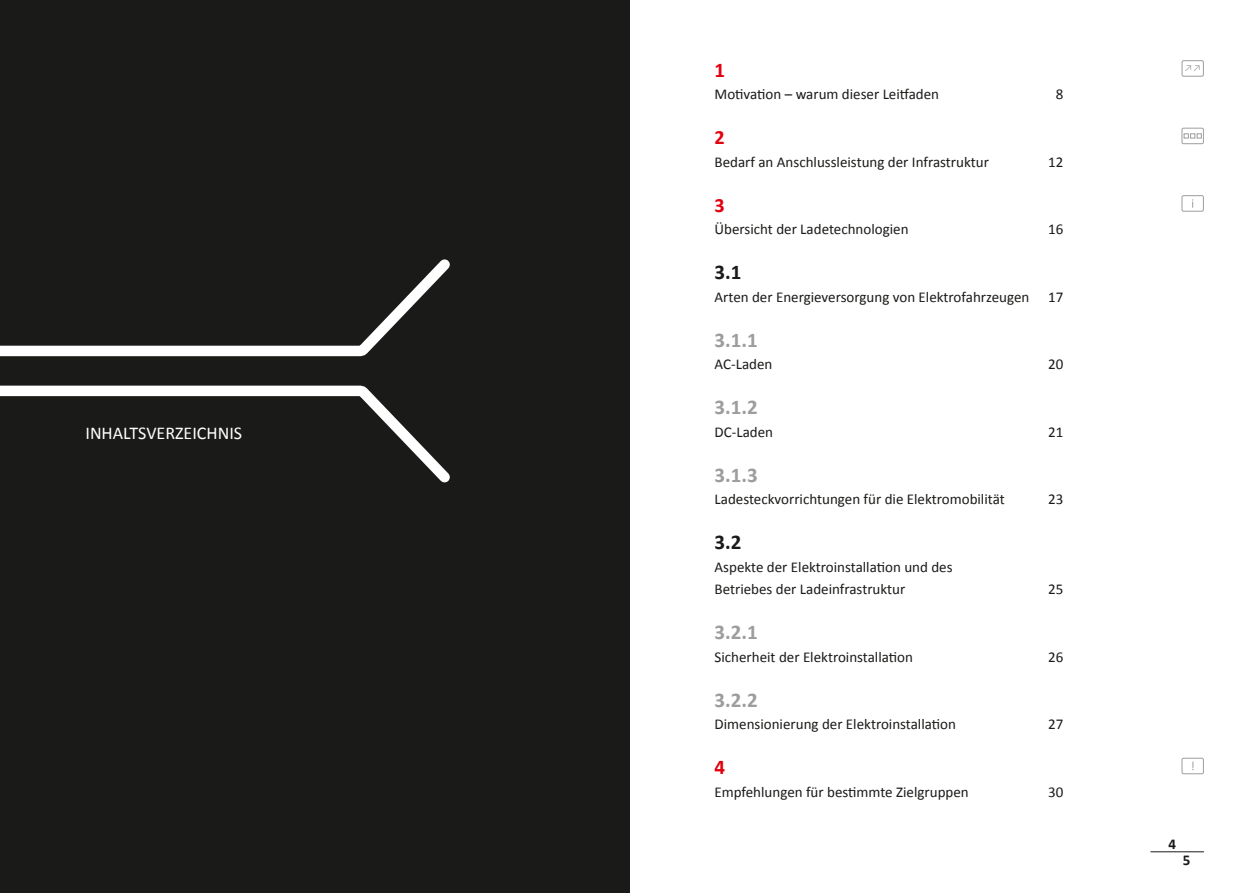
<style>
.page{position:relative;width:1259px;height:893px;background:#fff}
.page>*{position:absolute;margin:0;border:0;box-sizing:border-box;transform-origin:0 0}
.t1{font:700 21px "Calibri";color:#9c9d9d}
.t2{font:700 21px "Calibri";color:#1a1a18}
.t3{font:700 21px "Calibri";color:#e3000f}
.t4{font:700 20.25px "Calibri";color:#e3000f}
.t5{font:18px "Calibri";color:#fff}
.t6{font:15px/22.5px "Calibri";color:#1a1a18}
.t7{font:700 15px "Calibri";color:#1a1a18}
</style>
<div class="page">
<hr style="left:1150px;top:851px;width:53px;height:1px;background:#1a1a18">
<div style="left:0;top:0;width:629px;height:893px;background:#1a1a18"></div>
<svg style="left:0;top:385px;width:450px;height:98px"></svg>
<svg style="left:0;top:259px;width:450px;height:98px"></svg>
<div style="left:1181px;top:128px;width:22px;height:16px;border:1px solid #9c9d9d;border-radius:2px"></div>
<svg style="left:1183px;top:133px;width:19px;height:6px"></svg>
<div style="left:1181px;top:60px;width:22px;height:17px;border:1px solid #9c9d9d;border-radius:2px"></div>
<svg style="left:1185px;top:65px;width:14px;height:6px"></svg>
<div style="left:1181px;top:195px;width:22px;height:17px;border:1px solid #9c9d9d;border-radius:2px"></div>
<div style="left:1181px;top:758px;width:22px;height:16px;border:1px solid #9c9d9d;border-radius:2px"></div>
<p class="t5" style="left:85px;top:422px;width:99px">Inhaltsverzeic</p>
<p class="t5" style="left:206px;top:422px;width:30px">hnis</p>
<h1 class="t3" style="left:714px;top:57px;width:12px">1</h1>
<p class="t6" style="left:714px;top:82px;width:226px">Motivation – warum dieser Leitfaden</p>
<p class="t6" style="left:1055px;top:82px;width:9px">8</p>
<h2 class="t4" style="left:714px;top:125px;width:12px">2</h2>
<p class="t6" style="left:714px;top:150px;width:276px">Bedarf an Anschlussleistung der Infrastruktur</p>
<p class="t6" style="left:1048px;top:150px;width:17px">12</p>
<h2 class="t4" style="left:714px;top:192px;width:12px">3</h2>
<p class="t6" style="left:714px;top:217px;width:195px">Übersicht der Ladetechnologien</p>
<p class="t6" style="left:1048px;top:217px;width:17px">16</p>
<h1 class="t2" style="left:714px;top:259px;width:28px">3.1</h1>
<p class="t6" style="left:714px;top:285px;width:316px">Arten der Energieversorgung von Elektrofahrzeugen</p>
<p class="t6" style="left:1048px;top:285px;width:17px">17</p>
<h1 class="t1" style="left:714px;top:327px;width:45px">3.1.1</h1>
<p class="t6" style="left:714px;top:352px;width:59px">AC-Laden</p>
<p class="t6" style="left:1048px;top:352px;width:17px">20</p>
<h1 class="t1" style="left:714px;top:394px;width:45px">3.1.2</h1>
<p class="t6" style="left:714px;top:420px;width:60px">DC-Laden</p>
<p class="t6" style="left:1048px;top:420px;width:17px">21</p>
<h1 class="t1" style="left:714px;top:462px;width:45px">3.1.3</h1>
<p class="t6" style="left:714px;top:487px;width:292px">Ladesteckvorrichtungen für die Elektromobilität</p>
<p class="t6" style="left:1048px;top:487px;width:17px">23</p>
<h1 class="t2" style="left:714px;top:529px;width:28px">3.2</h1>
<p class="t6" style="left:714px;top:555px;width:239px">Aspekte der Elektroinstallation und des<br>Betriebes der Ladeinfrastruktur</p>
<p class="t6" style="left:1048px;top:577px;width:17px">25</p>
<h1 class="t1" style="left:714px;top:619px;width:45px">3.2.1</h1>
<p class="t6" style="left:714px;top:645px;width:200px">Sicherheit der Elektroinstallation</p>
<p class="t6" style="left:1048px;top:645px;width:17px">26</p>
<h1 class="t1" style="left:714px;top:687px;width:45px">3.2.2</h1>
<p class="t6" style="left:714px;top:712px;width:243px">Dimensionierung der Elektroinstallation</p>
<p class="t6" style="left:1048px;top:712px;width:17px">27</p>
<h1 class="t3" style="left:714px;top:754px;width:12px">4</h1>
<p class="t6" style="left:714px;top:780px;width:256px">Empfehlungen für bestimmte Zielgruppen</p>
<p class="t6" style="left:1048px;top:780px;width:17px">30</p>
<p class="t7" style="left:1168px;top:835px;width:9px">4</p>
<p class="t7" style="left:1182px;top:851px;width:9px">5</p>
</div>
